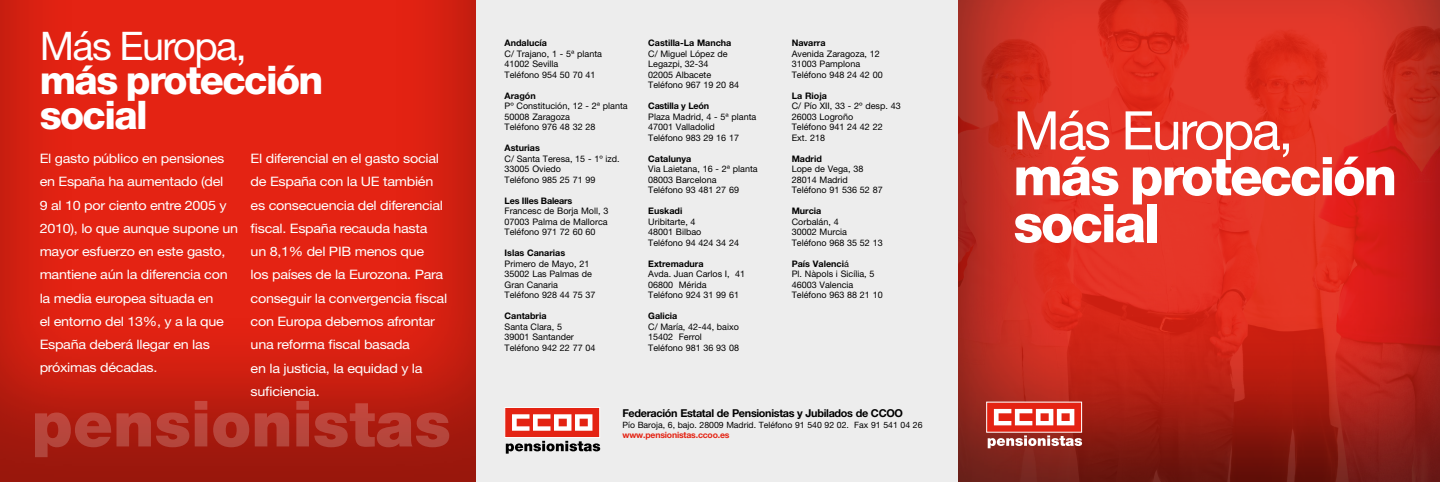
<style>
.page{position:relative;width:1440px;height:482px;background:#fff}
.page>*{position:absolute;margin:0;border:0;box-sizing:border-box;transform-origin:0 0}
.t1{font:800 53.3px/47px "Helvetica Neue LT Std";letter-spacing:-.04em;color:#fff}
.t2{font:53.3px "Helvetica Neue LT Std";letter-spacing:-.04em;color:#fff}
.t3{font:800 39.4px/34.7px "Helvetica Neue LT Std";letter-spacing:-.04em;color:#fff}
.t4{font:39.4px "Helvetica Neue LT Std";letter-spacing:-.04em;color:#fff}
.t5{font:13px/23.3px "Helvetica Neue LT Std";letter-spacing:-.02em;color:#fff;scale:1.1 1}
.t6{font:700 10.9px "Helvetica Neue LT Std";letter-spacing:-.03em;color:#000}
.t7{font:9px/10.5px "Helvetica Neue LT Std";color:#000}
.t8{font:700 9px "Helvetica Neue LT Std";color:#000}
.t9{font:700 9px "Helvetica Neue LT Std";letter-spacing:-.02em;color:#000}
.t10{font:8.7px "Helvetica Neue LT Std";color:#000}
.t11{font:700 8.7px "Helvetica Neue LT Std";letter-spacing:-.02em;color:#e42313}
.s1{font-weight:700}
</style>
<div class="page">
<div style="left:949px;top:0;width:491px;height:482px;background:#000;opacity:.66"></div>
<div style="left:0;top:0;width:485px;height:482px;background:#000;opacity:.33"></div>
<div style="left:476px;top:0;width:482px;height:482px;background:#ededed"></div>
<svg style="left:35px;top:401px;width:414px;height:56px;background:#b02c21"></svg>
<div style="left:505px;top:407px;width:95px;height:31px;background:#e42313;border:1px solid #fff"></div>
<svg style="left:512px;top:414px;width:80px;height:17px"></svg>
<svg style="left:506px;top:441px;width:94px;height:13px"></svg>
<div style="left:986px;top:402px;width:96px;height:30px;background:#e42313"></div>
<svg style="left:994px;top:409px;width:80px;height:16px"></svg>
<svg style="left:988px;top:435px;width:94px;height:13px"></svg>
<h2 class="t4" style="left:40px;top:23px;width:209px">Más Europa,</h2>
<h2 class="t3" style="left:40px;top:62px;width:285px">más protección social</h2>
<p class="t5" style="left:40px;top:147px;width:182px">El gasto público en pensiones en España ha aumentado (del<br>9 al 10 por ciento entre 2005 y<br>2010), lo que aunque supone un mayor esfuerzo en este gasto, mantiene aún la diferencia con la media europea situada en<br>el entorno del 13%, y a la que<br>España deberá llegar en las próximas décadas.</p>
<p class="t5" style="left:251px;top:147px;width:180px">El diferencial en el gasto social de España con la UE también es consecuencia del diferencial fiscal. España recauda hasta<br>un 8,1% del PIB menos que<br>los países de la Eurozona. Para conseguir la convergencia fiscal con Europa debemos afrontar una reforma fiscal basada<br>en la justicia, la equidad y la suficiencia.</p>
<p class="t8" style="left:505px;top:37px;width:44px">Andalucía</p>
<p class="t7" style="left:505px;top:48px;width:99px">C/ Trajano, 1 - 5ª planta<br>41002 Sevilla<br>Teléfono 954 50 70 41</p>
<p class="t8" style="left:505px;top:90px;width:33px">Aragón</p>
<p class="t7" style="left:505px;top:101px;width:125px">Pº Constitución, 12 - 2ª planta<br>50008 Zaragoza<br>Teléfono 976 48 32 28</p>
<p class="t8" style="left:505px;top:142px;width:37px">Asturias</p>
<p class="t7" style="left:505px;top:153px;width:117px">C/ Santa Teresa, 15 - 1º izd.<br>33005 Oviedo<br>Teléfono 985 25 71 99</p>
<p class="t9" style="left:505px;top:195px;width:69px">Les Illes Balears</p>
<p class="t7" style="left:505px;top:206px;width:105px;text-align:justify">Francesc de Borja Moll, 3<br>07003 Palma de Mallorca Teléfono 971 72 60 60</p>
<p class="t8" style="left:505px;top:247px;width:62px">Islas Canarias</p>
<p class="t7" style="left:505px;top:258px;width:92px">Primero de Mayo, 21<br>35002 Las Palmas de<br>Gran Canaria<br>Teléfono 928 44 75 37</p>
<p class="t8" style="left:505px;top:310px;width:43px">Cantabria</p>
<p class="t7" style="left:505px;top:321px;width:92px">Santa Clara, 5<br>39001 Santander<br>Teléfono 942 22 77 04</p>
<p class="t8" style="left:648px;top:37px;width:85px">Castilla-La Mancha</p>
<p class="t7" style="left:648px;top:48px;width:92px">C/ Miguel López de<br>Legazpi, 32-34<br>02005 Albacete<br>Teléfono 967 19 20 84</p>
<p class="t9" style="left:648px;top:100px;width:62px">Castilla y León</p>
<p class="t7" style="left:648px;top:111px;width:110px">Plaza Madrid, 4 - 5ª planta<br>47001 Valladolid<br>Teléfono 983 29 16 17</p>
<p class="t8" style="left:648px;top:153px;width:45px">Catalunya</p>
<p class="t7" style="left:648px;top:164px;width:111px">Via Laietana, 16 - 2ª planta<br>08003 Barcelona<br>Teléfono 93 481 27 69</p>
<p class="t8" style="left:648px;top:205px;width:36px">Euskadi</p>
<p class="t7" style="left:648px;top:216px;width:92px">Uribitarte, 4<br>48001 Bilbao<br>Teléfono 94 424 34 24</p>
<p class="t8" style="left:648px;top:258px;width:57px">Extremadura</p>
<p class="t7" style="left:648px;top:269px;width:99px">Avda. Juan Carlos I, 41<br>06800 Mérida<br>Teléfono 924 31 99 61</p>
<p class="t8" style="left:648px;top:310px;width:31px">Galicia</p>
<p class="t7" style="left:648px;top:321px;width:92px">C/ María, 42-44, baixo<br>15402 Ferrol<br>Teléfono 981 36 93 08</p>
<p class="t8" style="left:792px;top:37px;width:35px">Navarra</p>
<p class="t7" style="left:792px;top:48px;width:92px">Avenida Zaragoza, 12<br>31003 Pamplona<br>Teléfono 948 24 42 00</p>
<p class="t8" style="left:792px;top:90px;width:37px">La Rioja</p>
<p class="t7" style="left:792px;top:101px;width:110px">C/ Pío XII, 33 - 2º desp. 43<br>26003 Logroño<br>Teléfono 941 24 42 22<br>Ext. 218</p>
<p class="t8" style="left:792px;top:153px;width:32px">Madrid</p>
<p class="t7" style="left:792px;top:164px;width:92px">Lope de Vega, 38<br>28014 Madrid<br>Teléfono 91 536 52 87</p>
<p class="t8" style="left:792px;top:205px;width:31px">Murcia</p>
<p class="t7" style="left:792px;top:216px;width:92px">Corbalán, 4<br>30002 Murcia<br>Teléfono 968 35 52 13</p>
<p class="t7" style="left:792px;top:258px;width:92px"><span class="s1">País Valenci</span>á<br>Pl. Nàpols i Sicília, 5<br>46003 Valencia<br>Teléfono 963 88 21 10</p>
<p class="t6" style="left:623px;top:406px;width:282px">Federación Estatal de Pensionistas y Jubilados de CCOO</p>
<p class="t10" style="left:623px;top:419px;width:302px">Pío Baroja, 6, bajo. 28009 Madrid. Teléfono 91 540 92 02. Fax 91 541 04 26</p>
<p class="t11" style="left:623px;top:429px;width:109px">www.pensionistas.ccoo.es</p>
<h1 class="t2" style="left:1013px;top:99px;width:282px">Más Europa,</h1>
<h1 class="t1" style="left:1013px;top:153px;width:385px">más protección social</h1>
</div>
